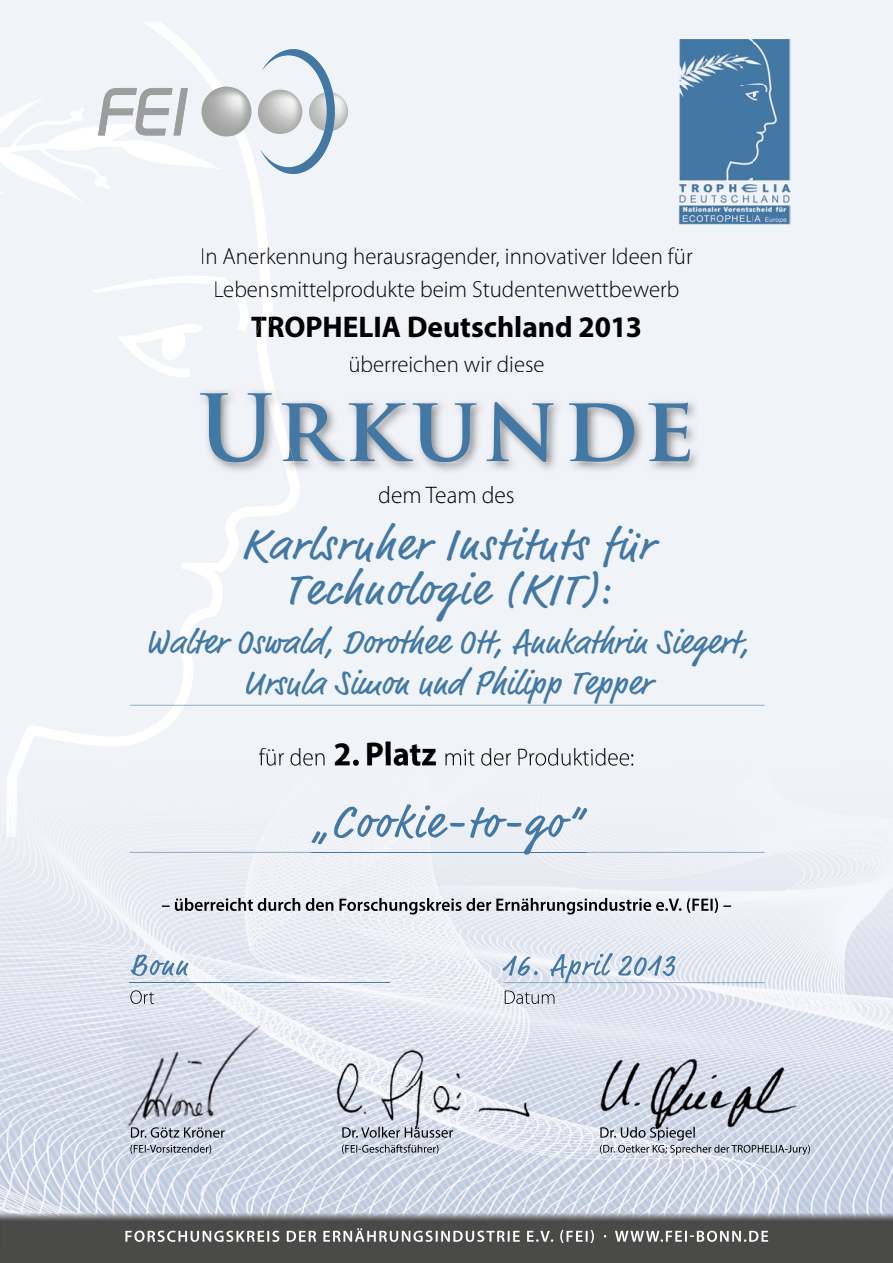
<style>
.page{position:relative;width:893px;height:1263px;background:#fff}
.page>*{position:absolute;margin:0;border:0;box-sizing:border-box;transform-origin:0 0}
.t1{font:45px/45px "Market";letter-spacing:.05em;color:#4278a3;text-align:center}
.t2{font:34.5px/40.5px "Market";letter-spacing:.01em;color:#4278a3;text-align:center}
.t3{font:700 30px "Myriad Pro";color:#000}
.t4{font:300 24px "Myriad Pro";color:#000}
.t5{font:300 23.25px/33px "Myriad Pro";color:#000;text-align:center}
.s1{font-weight:700;font-size:33px}
</style>
<div class="page">
<div style="left:0;top:0;width:893px;height:756px;background:#f0f3f7"></div>
<div style="left:15px;top:22px;width:285px;height:734px;background:#f0f3f7"></div>
<img style="left:578px;top:756px;width:315px;height:320px">
<img style="left:0;top:825px;width:315px;height:205px">
<img style="left:315px;top:855px;width:263px;height:198px">
<img style="left:263px;top:1030px;width:52px;height:183px">
<img style="left:0;top:1030px;width:157px;height:183px">
<img style="left:525px;top:1053px;width:53px;height:160px">
<img style="left:315px;top:1053px;width:52px;height:160px">
<img style="left:788px;top:1076px;width:105px;height:137px">
<img style="left:577px;top:1076px;width:53px;height:137px">
<img style="left:630px;top:1131px;width:158px;height:82px">
<img style="left:367px;top:1141px;width:158px;height:72px">
<img style="left:157px;top:1141px;width:106px;height:72px">
<img style="left:6px;top:756px;width:19px;height:81px">
<div style="left:0;top:1253px;width:893px;height:10px;background:#4a4a49"></div>
<img style="left:0;top:1213px;width:893px;height:40px">
<img style="left:125px;top:1228px;width:643px;height:15px">
<img style="left:598px;top:1056px;width:200px;height:75px">
<img style="left:131px;top:1127px;width:564px;height:14px">
<img style="left:598px;top:1127px;width:97px;height:4px">
<img style="left:130px;top:1144px;width:680px;height:11px">
<img style="left:332px;top:1046px;width:200px;height:81px">
<img style="left:332px;top:1127px;width:200px;height:4px">
<img style="left:258px;top:90px;width:44px;height:44px;border-radius:22px">
<img style="left:335px;top:93px;width:13px;height:38px">
<img style="left:201px;top:87px;width:50px;height:49px">
<svg style="left:0;top:88px;width:221px;height:152px"></svg>
<svg style="left:261px;top:49px;width:74px;height:125px"></svg>
<div style="left:93px;top:247px;width:600px;height:134px;background:#f0f3f7"></div>
<div style="left:350px;top:355px;width:194px;height:17px;background:#f0f3f7"></div>
<img style="left:196px;top:389px;width:505px;height:85px">
<img style="left:265px;top:389px;width:32px;height:85px">
<img style="left:200px;top:393px;width:490px;height:69px">
<img style="left:266px;top:393px;width:28px;height:69px">
<img style="left:162px;top:898px;width:569px;height:16px">
<img style="left:131px;top:954px;width:58px;height:22px">
<img style="left:502px;top:953px;width:174px;height:30px">
<img style="left:130px;top:990px;width:24px;height:14px">
<img style="left:505px;top:990px;width:49px;height:14px">
<hr style="left:130px;top:983px;width:260px;height:1px;background:#4278a3">
<svg style="left:503px;top:983px;width:262px;height:1px"></svg>
<img style="left:121px;top:1020px;width:144px;height:109px">
<img style="left:131px;top:1127px;width:132px;height:4px">
<div style="left:259px;top:748px;width:66px;height:8px;background:#f0f3f7"></div>
<img style="left:259px;top:756px;width:66px;height:10px">
<div style="left:335px;top:742px;width:101px;height:14px;background:#f0f3f7"></div>
<img style="left:335px;top:756px;width:101px;height:10px">
<div style="left:445px;top:748px;width:188px;height:8px;background:#f0f3f7"></div>
<img style="left:445px;top:756px;width:188px;height:10px">
<hr style="left:587px;top:852px;width:178px;height:1px;background:#4278a3">
<hr style="left:130px;top:852px;width:181px;height:1px;background:#4278a3">
<svg style="left:130px;top:705px;width:635px;height:1px"></svg>
<img style="left:311px;top:804px;width:276px;height:51px">
<hr style="left:311px;top:852px;width:276px;height:1px;background:#4278a3">
<div style="left:244px;top:523px;width:416px;height:45px;background:#f0f3f7"></div>
<div style="left:290px;top:568px;width:320px;height:54px;background:#f0f3f7"></div>
<div style="left:149px;top:625px;width:600px;height:42px;background:#f0f3f7"></div>
<div style="left:246px;top:667px;width:410px;height:36px;background:#f0f3f7"></div>
<hr style="left:246px;top:666px;width:410px;height:1px;background:#4278a3">
<div style="left:379px;top:486px;width:135px;height:17px;background:#f0f3f7"></div>
<p class="t5" style="left:200px;top:240px;width:494px">In Anerkennung herausragender, innovativer Ideen für<br>Lebensmittelprodukte beim Studentenwettbewerb</p>
<p class="t3" style="left:251px;top:308px;width:393px">TROPHELIA Deutschland 2013</p>
<p class="t5" style="left:348px;top:347px;width:198px">überreichen wir diese</p>
<p class="t4" style="left:378px;top:480px;width:138px">dem Team des</p>
<h1 class="t1" style="left:242px;top:526px;width:412px">Karlsruher Instituts für<br>Technologie (KIT):</h1>
<h2 class="t2" style="left:145px;top:625px;width:606px">Walter Oswald, Dorothee Ott, Annkathrin Siegert,<br>Ursula Simon und Philipp Tepper</h2>
<p class="t4" style="left:259px;top:743px;width:377px">für den <span class="s1">2. Platz</span> mit der Produktidee:</p>
</div>
